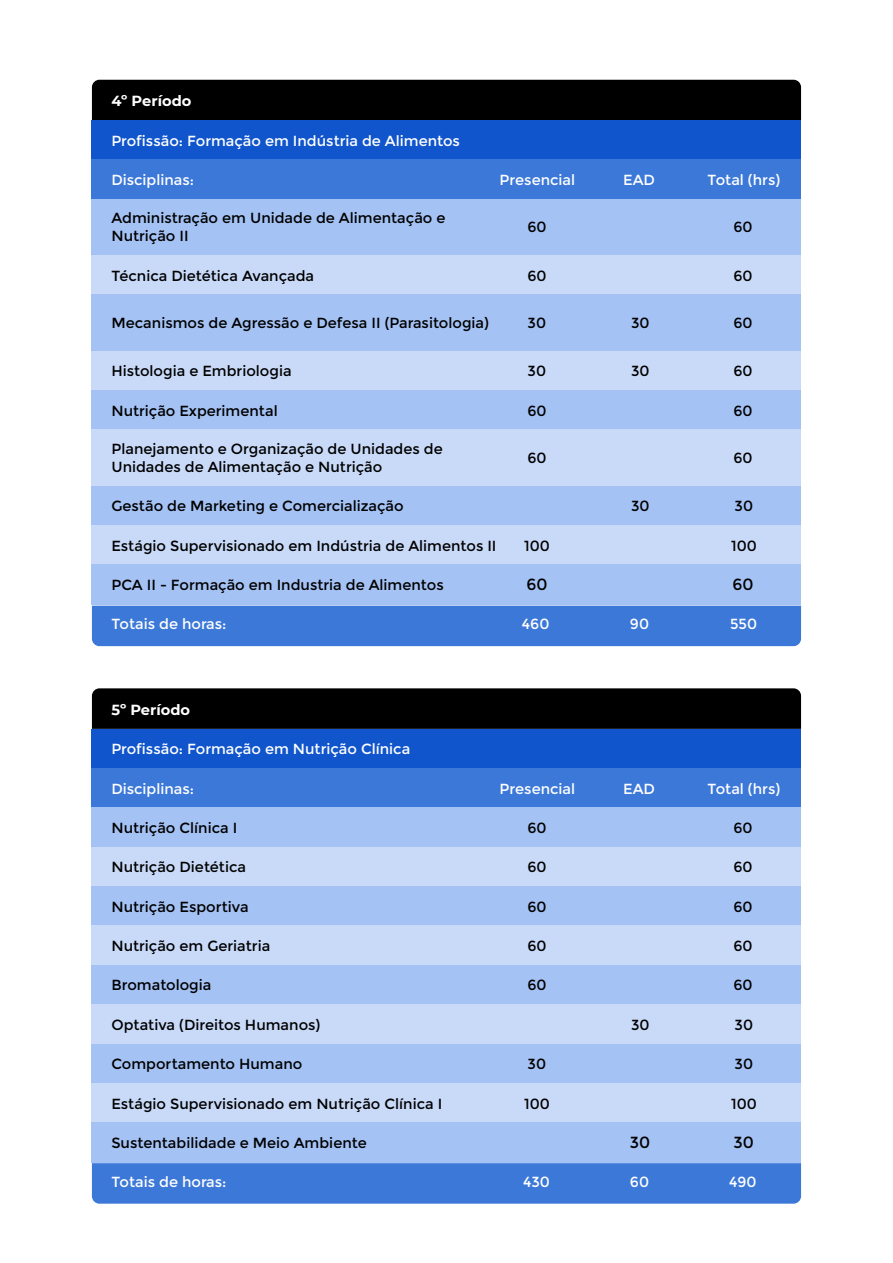
<style>
.page{position:relative;width:893px;height:1263px;background:#fff}
.page>*{position:absolute;margin:0;border:0;box-sizing:border-box;transform-origin:0 0}
.t1{font:16.05px "Montserrat";color:#000}
.t2{font:14.7px/17.9px "Montserrat";color:#000}
.t3{font:14.7px "Montserrat";color:#fff}
.t4{font:700 14.7px "Montserrat";color:#fff}
</style>
<div class="page">
<div style="left:92px;top:80px;width:709px;height:40px;background:#000"></div>
<div style="left:92px;top:688px;width:709px;height:41px;background:#000"></div>
<div style="left:92px;top:606px;width:709px;height:40px;background:#3c78d8"></div>
<div style="left:92px;top:1163px;width:709px;height:41px;background:#3c78d8"></div>
<div style="left:92px;top:120px;width:709px;height:41px;background:#15c"></div>
<div style="left:92px;top:160px;width:709px;height:40px;background:#3c78d8"></div>
<div style="left:92px;top:199px;width:709px;height:57px;background:#a4c2f4"></div>
<div style="left:92px;top:255px;width:709px;height:41px;background:#c9daf8"></div>
<div style="left:92px;top:295px;width:709px;height:57px;background:#a4c2f4"></div>
<div style="left:92px;top:351px;width:709px;height:40px;background:#c9daf8"></div>
<div style="left:92px;top:390px;width:709px;height:41px;background:#a4c2f4"></div>
<div style="left:92px;top:430px;width:709px;height:57px;background:#c9daf8"></div>
<div style="left:92px;top:486px;width:709px;height:40px;background:#a4c2f4"></div>
<div style="left:92px;top:525px;width:709px;height:41px;background:#c9daf8"></div>
<div style="left:92px;top:565px;width:709px;height:40px;background:#a4c2f4"></div>
<div style="left:92px;top:729px;width:709px;height:40px;background:#15c"></div>
<div style="left:92px;top:768px;width:709px;height:41px;background:#3c78d8"></div>
<div style="left:92px;top:808px;width:709px;height:40px;background:#a4c2f4"></div>
<div style="left:92px;top:847px;width:709px;height:40px;background:#c9daf8"></div>
<div style="left:92px;top:886px;width:709px;height:41px;background:#a4c2f4"></div>
<div style="left:92px;top:926px;width:709px;height:40px;background:#c9daf8"></div>
<div style="left:92px;top:965px;width:709px;height:41px;background:#a4c2f4"></div>
<div style="left:92px;top:1004px;width:709px;height:41px;background:#c9daf8"></div>
<div style="left:92px;top:1044px;width:709px;height:40px;background:#a4c2f4"></div>
<div style="left:92px;top:1083px;width:709px;height:41px;background:#c9daf8"></div>
<div style="left:92px;top:1123px;width:709px;height:40px;background:#a4c2f4"></div>
<p class="t4" style="left:111px;top:90px;width:81px">4º Período</p>
<p class="t3" style="left:111px;top:132px;width:350px">Profissão: Formação em Indústria de Alimentos</p>
<p class="t3" style="left:111px;top:171px;width:84px">Disciplinas:</p>
<p class="t3" style="left:499px;top:171px;width:77px">Presencial</p>
<p class="t3" style="left:623px;top:171px;width:33px">EAD</p>
<p class="t3" style="left:707px;top:171px;width:74px">Total (hrs)</p>
<p class="t2" style="left:111px;top:209px;width:335px">Administração em Unidade de Alimentação e<br>Nutrição II</p>
<p class="t2" style="left:527px;top:218px;width:21px">60</p>
<p class="t2" style="left:733px;top:218px;width:21px">60</p>
<p class="t2" style="left:111px;top:267px;width:204px">Técnica Dietética Avançada</p>
<p class="t2" style="left:527px;top:267px;width:21px">60</p>
<p class="t2" style="left:733px;top:267px;width:21px">60</p>
<p class="t2" style="left:111px;top:314px;width:379px">Mecanismos de Agressão e Defesa II (Parasitologia)</p>
<p class="t2" style="left:527px;top:314px;width:20px">30</p>
<p class="t2" style="left:631px;top:314px;width:20px">30</p>
<p class="t2" style="left:733px;top:314px;width:21px">60</p>
<p class="t2" style="left:111px;top:362px;width:182px">Histologia e Embriologia</p>
<p class="t2" style="left:527px;top:362px;width:20px">30</p>
<p class="t2" style="left:631px;top:362px;width:20px">30</p>
<p class="t2" style="left:733px;top:362px;width:21px">60</p>
<p class="t2" style="left:111px;top:402px;width:168px">Nutrição Experimental</p>
<p class="t2" style="left:527px;top:402px;width:21px">60</p>
<p class="t2" style="left:733px;top:402px;width:21px">60</p>
<p class="t2" style="left:111px;top:440px;width:333px">Planejamento e Organização de Unidades de<br>Unidades de Alimentação e Nutrição</p>
<p class="t2" style="left:527px;top:449px;width:21px">60</p>
<p class="t2" style="left:733px;top:449px;width:21px">60</p>
<p class="t2" style="left:111px;top:497px;width:294px">Gestão de Marketing e Comercialização</p>
<p class="t2" style="left:631px;top:497px;width:20px">30</p>
<p class="t2" style="left:734px;top:497px;width:20px">30</p>
<p class="t2" style="left:111px;top:537px;width:386px">Estágio Supervisionado em Indústria de Alimentos II</p>
<p class="t2" style="left:524px;top:537px;width:27px">100</p>
<p class="t2" style="left:731px;top:537px;width:27px">100</p>
<p class="t2" style="left:111px;top:576px;width:334px">PCA II - Formação em Industria de Alimentos</p>
<p class="t1" style="left:526px;top:575px;width:23px">60</p>
<p class="t1" style="left:732px;top:575px;width:23px">60</p>
<p class="t3" style="left:111px;top:616px;width:116px">Totais de horas:</p>
<p class="t3" style="left:522px;top:616px;width:29px">460</p>
<p class="t3" style="left:630px;top:616px;width:21px">90</p>
<p class="t3" style="left:730px;top:616px;width:28px">550</p>
<p class="t4" style="left:111px;top:699px;width:80px">5º Período</p>
<p class="t3" style="left:111px;top:741px;width:300px">Profissão: Formação em Nutrição Clínica</p>
<p class="t3" style="left:111px;top:780px;width:84px">Disciplinas:</p>
<p class="t3" style="left:499px;top:780px;width:77px">Presencial</p>
<p class="t3" style="left:623px;top:780px;width:33px">EAD</p>
<p class="t3" style="left:707px;top:780px;width:74px">Total (hrs)</p>
<p class="t2" style="left:111px;top:819px;width:127px">Nutrição Clínica I</p>
<p class="t2" style="left:527px;top:819px;width:21px">60</p>
<p class="t2" style="left:733px;top:819px;width:21px">60</p>
<p class="t2" style="left:111px;top:858px;width:136px">Nutrição Dietética</p>
<p class="t2" style="left:527px;top:858px;width:21px">60</p>
<p class="t2" style="left:733px;top:858px;width:21px">60</p>
<p class="t2" style="left:111px;top:898px;width:139px">Nutrição Esportiva</p>
<p class="t2" style="left:527px;top:898px;width:21px">60</p>
<p class="t2" style="left:733px;top:898px;width:21px">60</p>
<p class="t2" style="left:111px;top:937px;width:160px">Nutrição em Geriatria</p>
<p class="t2" style="left:527px;top:937px;width:21px">60</p>
<p class="t2" style="left:733px;top:937px;width:21px">60</p>
<p class="t2" style="left:111px;top:977px;width:102px">Bromatologia</p>
<p class="t2" style="left:527px;top:977px;width:21px">60</p>
<p class="t2" style="left:733px;top:977px;width:21px">60</p>
<p class="t2" style="left:111px;top:1016px;width:210px">Optativa (Direitos Humanos)</p>
<p class="t2" style="left:631px;top:1016px;width:20px">30</p>
<p class="t2" style="left:734px;top:1016px;width:20px">30</p>
<p class="t2" style="left:111px;top:1055px;width:192px">Comportamento Humano</p>
<p class="t2" style="left:527px;top:1055px;width:20px">30</p>
<p class="t2" style="left:734px;top:1055px;width:20px">30</p>
<p class="t2" style="left:111px;top:1095px;width:332px">Estágio Supervisionado em Nutrição Clínica I</p>
<p class="t2" style="left:524px;top:1095px;width:27px">100</p>
<p class="t2" style="left:731px;top:1095px;width:27px">100</p>
<p class="t2" style="left:111px;top:1134px;width:257px">Sustentabilidade e Meio Ambiente</p>
<p class="t1" style="left:630px;top:1133px;width:22px">30</p>
<p class="t1" style="left:733px;top:1133px;width:22px">30</p>
<p class="t3" style="left:111px;top:1174px;width:116px">Totais de horas:</p>
<p class="t3" style="left:523px;top:1174px;width:28px">430</p>
<p class="t3" style="left:630px;top:1174px;width:21px">60</p>
<p class="t3" style="left:729px;top:1174px;width:29px">490</p>
</div>
